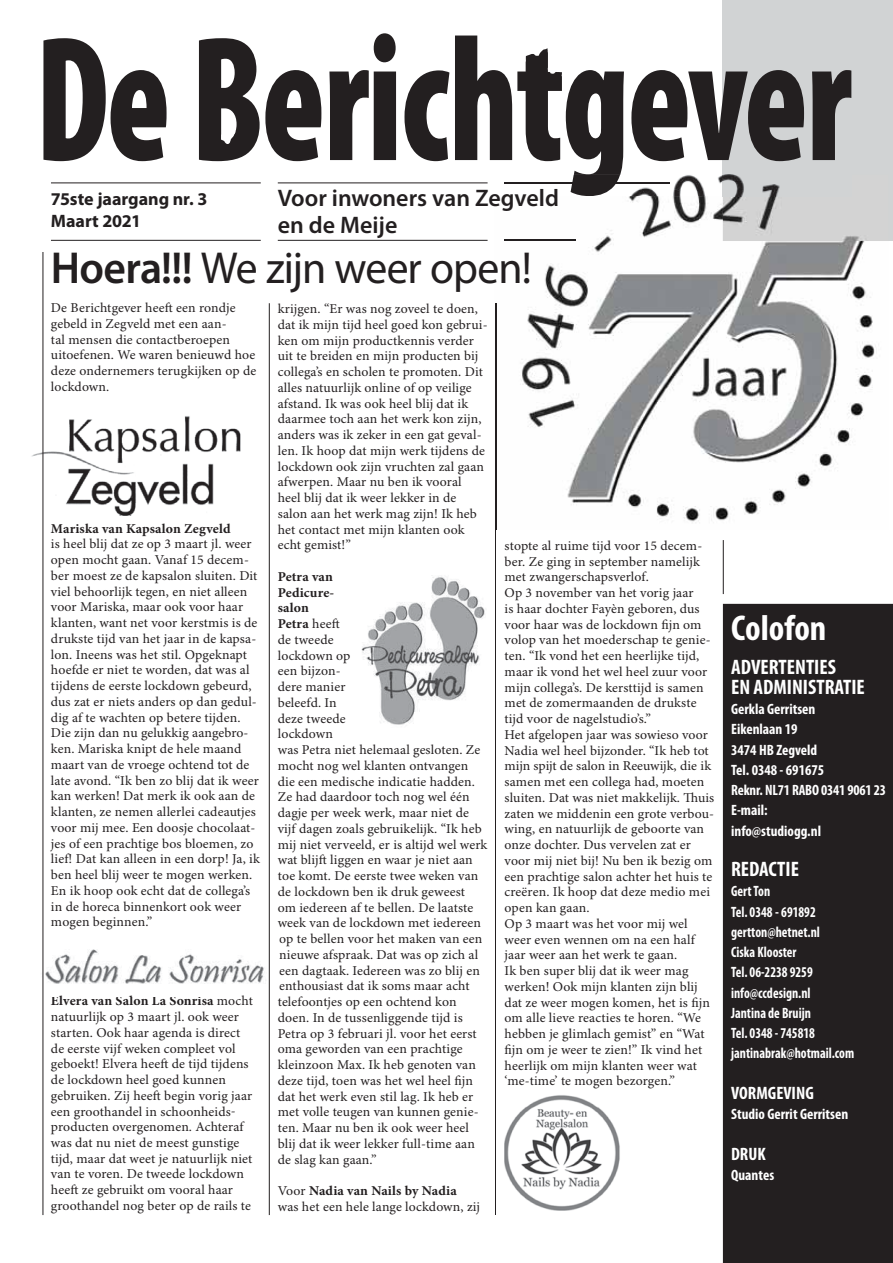
<style>
.page{position:relative;width:893px;height:1263px;background:#fff}
.page>*{position:absolute;margin:0;border:0;box-sizing:border-box;transform-origin:0 0}
.t1{font:900 condensed 180px "Myriad Pro";letter-spacing:-.015em;color:#231f20;scale:.8 1}
.t2{font:45px "Myriad Pro";letter-spacing:-.025em;color:#231f20}
.t3{font:700 condensed 36px "Myriad Pro";color:#fff}
.t4{font:600 24px/27px "Myriad Pro";color:#231f20}
.t5{font:700 condensed 21px/20.2px "Myriad Pro";color:#fff}
.t6{font:700 18px/21.6px "Myriad Pro";letter-spacing:-.005em;color:#231f20}
.t7{font:700 condensed 18px "Myriad Pro";color:#fff}
.t8{font:700 condensed 15px/20.2px "Myriad Pro";color:#fff;scale:.9 1}
.t9{font:700 condensed 15px/20.2px "Myriad Pro";color:#fff}
.t10{font:13.5px/15.8px "Minion Pro";letter-spacing:.01em;color:#231f20}
.t11{font:700 13.5px "Minion Pro";letter-spacing:.01em;color:#231f20}
.s1{font-weight:600}
.s2{font-weight:700}
</style>
<div class="page">
<hr style="left:723px;top:540px;width:1px;height:54px;background:#231f20">
<img style="left:42px;top:934px;width:227px;height:62px">
<img style="left:361px;top:576px;width:124px;height:149px">
<img style="left:504px;top:1095px;width:116px;height:116px">
<hr style="left:278px;top:240px;width:210px;height:1px;background:#231f20">
<div style="left:723px;top:0;width:170px;height:241px;background:#d1d3d4"></div>
<img style="left:32px;top:414px;width:209px;height:101px">
<hr style="left:51px;top:183px;width:210px;height:1px;background:#231f20">
<hr style="left:278px;top:183px;width:210px;height:1px;background:#231f20">
<hr style="left:43px;top:252px;width:1px;height:963px;background:#231f20">
<hr style="left:496px;top:303px;width:1px;height:912px;background:#231f20">
<hr style="left:269px;top:303px;width:1px;height:912px;background:#231f20">
<hr style="left:51px;top:240px;width:210px;height:1px;background:#231f20">
<div style="left:723px;top:604px;width:170px;height:659px;background:#231f20"></div>
<img style="left:495px;top:196px;width:381px;height:334px">
<img style="left:723px;top:196px;width:153px;height:45px">
<img style="left:504px;top:175px;width:276px;height:21px">
<img style="left:568px;top:175px;width:53px;height:21px">
<img style="left:505px;top:183px;width:165px;height:1px">
<img style="left:505px;top:240px;width:71px;height:1px">
<img style="left:496px;top:303px;width:1px;height:227px">
<h1 class="t1" style="left:35px;top:-7px;width:1022px">De Berichtgever</h1>
<h3 class="t6" style="left:51px;top:190px;width:158px">75ste jaargang nr. 3<br>Maart 2021</h3>
<h3 class="t4" style="left:278px;top:186px;width:283px">Voor inwoners van Zegveld en de Meije</h3>
<h2 class="t2" style="left:51px;top:251px;width:482px"><span class="s1">Hoera!!!</span> We zijn weer open!</h2>
<p class="t10" style="left:51px;top:301px;width:207px">De Berichtgever heeft een rondje gebeld in Zegveld met een aan-<br>tal mensen die contactberoepen uitoefenen. We waren benieuwd hoe deze ondernemers terugkijken op de lockdown.</p>
<p class="t11" style="left:51px;top:523px;width:181px">Mariska van Kapsalon Zegveld</p>
<p class="t10" style="left:51px;top:537px;width:210px">is heel blij dat ze op 3 maart jl. weer open mocht gaan. Vanaf 15 decem&shy;ber moest ze de kapsalon sluiten. Dit viel behoorlijk tegen, en niet alleen voor Mariska, maar ook voor haar klanten, want net voor kerstmis is de drukste tijd van het jaar in de kapsa&shy;lon. Ineens was het stil. Opgeknapt hoefde er niet te worden, dat was al tijdens de eerste lockdown gebeurd, dus zat er niets anders op dan gedul&shy;dig af te wachten op betere tijden.<br>Die zijn dan nu gelukkig aangebro&shy;ken. Mariska knipt de hele maand maart van de vroege ochtend tot de late avond. “Ik ben zo blij dat ik weer kan werken! Dat merk ik ook aan de klanten, ze nemen allerlei cadeautjes voor mij mee. Een doosje chocolaat&shy;jes of een prachtige bos bloemen, zo lief! Dat kan alleen in een dorp! Ja, ik ben heel blij weer te mogen werken.<br>En ik hoop ook echt dat de collega’s in de horeca binnenkort ook weer mogen beginnen.”</p>
<p class="t11" style="left:59px;top:996px;width:5px">l</p>
<p class="t11" style="left:129px;top:996px;width:5px">l</p>
<p class="t10" style="left:241px;top:994px;width:9px">h</p>
<p class="t10" style="left:51px;top:994px;width:203px"><span class="s2">E vera van Sa on La Sonrisa</span> moc t natuurlijk op 3 maart jl. ook weer starten. Ook haar agenda is direct de eerste vijf weken compleet vol geboekt! Elvera heeft de tijd tijdens de lockdown heel goed kunnen gebruiken. Zij heeft begin vorig jaar een groothandel in schoonheids&shy;producten overgenomen. Achteraf was dat nu niet de meest gunstige tijd, maar dat weet je natuurlijk niet van te voren. De tweede lockdown heeft ze gebruikt om vooral haar groothandel nog beter op de rails te</p>
<p class="t10" style="left:278px;top:302px;width:211px">krijgen. “Er was nog zoveel te doen, dat ik mijn tijd heel goed kon gebrui&shy;ken om mijn productkennis verder uit te breiden en mijn producten bij collega’s en scholen te promoten. Dit alles natuurlijk online of op veilige afstand. Ik was ook heel blij dat ik daarmee toch aan het werk kon zijn, anders was ik zeker in een gat geval&shy;len. Ik hoop dat mijn werk tijdens de lockdown ook zijn vruchten zal gaan afwerpen. Maar nu ben ik vooral heel blij dat ik weer lekker in de salon aan het werk mag zijn! Ik heb het contact met mijn klanten ook echt gemist!”</p>
<p class="t10" style="left:278px;top:570px;width:211px"><span class="s2">Petra van<br>Pedicure-<br>salon<br>Petra</span> heeft<br>de tweede<br>lockdown op<br>een bijzon-<br>dere manier<br>beleefd. In<br>deze tweede<br>lockdown<br>was Petra niet helemaal gesloten. Ze mocht nog wel klanten ontvangen die een medische indicatie hadden.<br>Ze had daardoor toch nog wel één dagje per week werk, maar niet de vijf dagen zoals gebruikelijk. “Ik heb mij niet verveeld, er is altijd wel werk wat blijft liggen en waar je niet aan toe komt. De eerste twee weken van de lockdown ben ik druk geweest<br>om iedereen af te bellen. De laatste week van de lockdown met iedereen op te bellen voor het maken van een nieuwe afspraak. Dat was op zich al een dagtaak. Iedereen was zo blij en enthousiast dat ik soms maar acht telefoontjes op een ochtend kon doen. In de tussenliggende tijd is<br>Petra op 3 februari jl. voor het eerst oma geworden van een prachtige kleinzoon Max. Ik heb genoten van deze tijd, toen was het wel heel fijn dat het werk even stil lag. Ik heb er met volle teugen van kunnen genie&shy;ten. Maar nu ben ik ook weer heel blij dat ik weer lekker full-time aan de slag kan gaan.”</p>
<p class="t10" style="left:278px;top:1184px;width:204px">Voor <span class="s2">Nadia van Nails by Nadia </span>was het een hele lange lockdown, zij</p>
<p class="t10" style="left:505px;top:539px;width:211px">stopte al ruime tijd voor 15 decem&shy;ber. Ze ging in september namelijk met zwangerschapsverlof.<br>Op 3 november van het vorig jaar<br>is haar dochter Fayèn geboren, dus voor haar was de lockdown fijn om volop van het moederschap te genie&shy;ten. “Ik vond het een heerlijke tijd, maar ik vond het wel heel zuur voor mijn collega’s. De kersttijd is samen met de zomermaanden de drukste tijd voor de nagelstudio’s.”<br>Het afgelopen jaar was sowieso voor<br>Nadia wel heel bijzonder. “Ik heb tot mijn spijt de salon in Reeuwijk, die ik samen met een collega had, moeten sluiten. Dat was niet makkelijk. Thuis zaten we middenin een grote verbou&shy;wing, en natuurlijk de geboorte van onze dochter. Dus vervelen zat er voor mij niet bij! Nu ben ik bezig om een prachtige salon achter het huis te creëren. Ik hoop dat deze medio mei open kan gaan.<br>Op 3 maart was het voor mij wel weer even wennen om na een half jaar weer aan het werk te gaan.<br>Ik ben super blij dat ik weer mag werken! Ook mijn klanten zijn blij dat ze weer mogen komen, het is fijn om alle lieve reacties te horen. “We hebben je glimlach gemist” en “Wat fijn om je weer te zien!” Ik vind het heerlijk om mijn klanten weer wat ‘me-time’ te mogen bezorgen.”</p>
<h3 class="t3" style="left:731px;top:614px;width:97px">Colofon</h3>
<h3 class="t5" style="left:731px;top:658px;width:135px">ADVERTENTIES<br>EN ADMINISTRATIE</h3>
<p class="t9" style="left:731px;top:700px;width:156px">Gerkla Gerritsen<br>Eikenlaan 19<br>3474 HB Zegveld<br>Tel. 0348 - 691675<br>Reknr. NL71 RABO 0341 9061 23<br>E-mail:<br>info@studiogg.nl</p>
<h3 class="t5" style="left:731px;top:860px;width:69px">REDACTIE</h3>
<p class="t8" style="left:731px;top:882px;width:138px">Gert Ton<br>Tel. 0348 - 691892 gertton@hetnet.nl<br>Ciska Klooster<br>Tel. 06-2238 9259 info@ccdesign.nl<br>Jantina de Bruijn<br>Tel. 0348 - 745818 jantinabrak@hotmail.com</p>
<h3 class="t7" style="left:731px;top:1086px;width:84px">VORMGEVING</h3>
<p class="t9" style="left:731px;top:1105px;width:119px">Studio Gerrit Gerritsen</p>
<h3 class="t7" style="left:731px;top:1147px;width:36px">DRUK</h3>
<p class="t9" style="left:731px;top:1166px;width:45px">Quantes</p>
</div>
